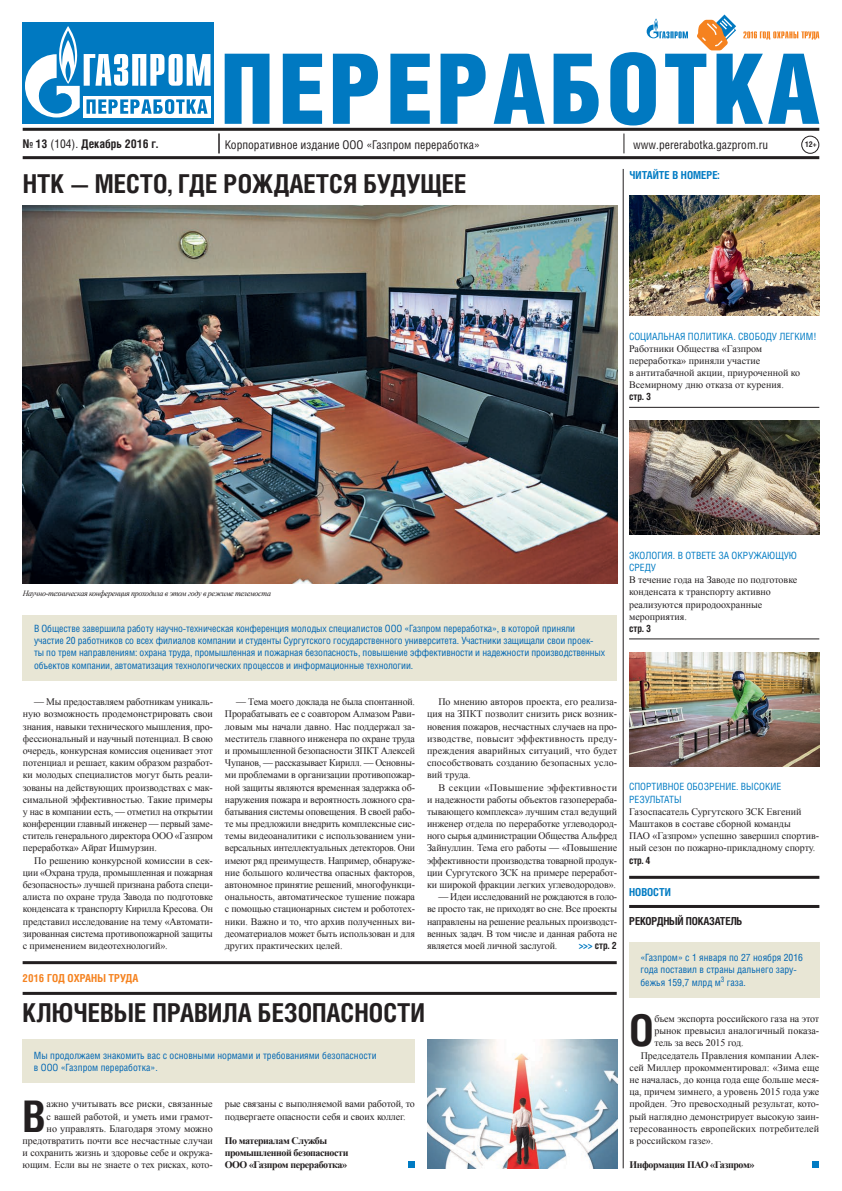
<style>
.page{position:relative;width:842px;height:1191px;background:#fff}
.page>*{position:absolute;margin:0;border:0;box-sizing:border-box;transform-origin:0 0}
.t1{font:700 43.8px "Helios Cond";color:#231f20}
.t2{font:700 26px "Helios Cond C";color:#231f20}
.t3{font:12px "Helios Cond C";color:#231f20}
.t4{font:700 12px "Helios Cond C";color:#231f20}
.t5{font:700 11px "Helios Cond C";color:#007bc3}
.t6{font:700 11px "Helios Cond C";letter-spacing:-.02em;color:#231f20}
.t7{font:700 11px "Helios Cond C";color:#f5821f}
.t8{font:10px/12.2px "Times New Roman";letter-spacing:-.005em;color:#231f20;text-align:justify}
.t9{font:10px/12.2px "Helios Cond C";letter-spacing:-.01em;color:#0066b3}
.t10{font:10px/12.2px "Helios Cond C";color:#007bc3}
.t11{font:700 10px/12.2px "Times New Roman";letter-spacing:-.04em;color:#231f20}
.t12{font:700 10px "Helios Cond C";color:#231f20}
.t13{font:italic 8px "Times New Roman";letter-spacing:-.04em;color:#231f20}
.t14{font:700 7.9px "Helios Cond C";color:#231f20}
.s1{font-weight:400}
.s2{color:#0079c1}
</style>
<div class="page">
<svg style="left:225px;top:52px;width:594px;height:73px;fill:#0079c1"></svg>
<div style="left:22px;top:23px;width:191px;height:101px;background:#0079c1"></div>
<svg style="left:25px;top:26px;width:185px;height:91px"></svg>
<svg style="left:65px;top:61px;width:6px;height:21px"></svg>
<hr style="left:23px;top:156px;width:796px;height:3px;background:#231f20">
<div style="left:801px;top:136px;width:18px;height:18px;border:1px solid #231f20;border-radius:50%"></div>
<hr style="left:23px;top:128px;width:796px;height:3px;background:#231f20">
<svg style="left:219px;top:133px;width:1px;height:20px"></svg>
<svg style="left:624px;top:133px;width:1px;height:20px"></svg>
<svg style="left:647px;top:18px;width:41px;height:20px"></svg>
<svg style="left:743px;top:31px;width:76px;height:9px"></svg>
<svg style="left:697px;top:15px;width:39px;height:35px"></svg>
<hr style="left:623px;top:169px;width:1px;height:999px;background:#231f20">
<div style="left:23px;top:615px;width:594px;height:66px;background:#e8e6d5"></div>
<img style="left:23px;top:205px;width:594px;height:378px">
<hr style="left:629px;top:876px;width:190px;height:3px;background:#231f20">
<hr style="left:629px;top:905px;width:190px;height:3px;background:#231f20">
<hr style="left:629px;top:407px;width:190px;height:1px;background:#231f20">
<hr style="left:629px;top:638px;width:190px;height:1px;background:#231f20">
<img style="left:629px;top:195px;width:190px;height:120px">
<img style="left:629px;top:421px;width:190px;height:113px">
<img style="left:629px;top:652px;width:190px;height:114px">
<div style="left:812px;top:1161px;width:7px;height:7px;background:#007bc3"></div>
<hr style="left:23px;top:961px;width:594px;height:3px;background:#231f20">
<hr style="left:23px;top:992px;width:594px;height:3px;background:#231f20">
<div style="left:23px;top:1039px;width:392px;height:44px;background:#e8e6d5"></div>
<div style="left:629px;top:942px;width:190px;height:55px;background:#e8e6d5"></div>
<div style="left:408px;top:1161px;width:7px;height:7px;background:#007bc3"></div>
<img style="left:427px;top:1039px;width:190px;height:129px">
<p class="t4" style="left:23px;top:136px;width:137px">№ 13 <span class="s1">(104).</span> Декабрь 2016 г.</p>
<p class="t3" style="left:225px;top:137px;width:257px">Корпоративное издание ООО «Газпром переработка»</p>
<p class="t3" style="left:633px;top:137px;width:137px">www.pererabotka.gazprom.ru</p>
<p class="t14" style="left:805px;top:140px;width:13px">12+</p>
<h2 class="t2" style="left:23px;top:168px;width:445px">НТК — МЕСТО, ГДЕ РОЖДАЕТСЯ БУДУЩЕЕ</h2>
<p class="t5" style="left:629px;top:169px;width:92px">ЧИТАЙТЕ В НОМЕРЕ:</p>
<p class="t10" style="left:629px;top:330px;width:189px">СОЦИАЛЬНАЯ ПОЛИТИКА. СВОБОДУ ЛЕГКИМ!</p>
<p class="t8" style="left:629px;top:342px;width:173px;text-align:left">Работники Общества «Газпром переработка» приняли участие<br>в антитабачной акции, приуроченной ко Всемирному дню отказа от курения.</p>
<p class="t12" style="left:629px;top:391px;width:24px">стр. 3</p>
<p class="t13" style="left:23px;top:587px;width:250px">Научно-техническая конференция проходила в этом году в режиме телемоста</p>
<p class="t9" style="left:34px;top:622px;width:573px">В Обществе завершила работу научно-техническая конференция молодых специалистов ООО «Газпром переработка», в которой приняли участие 20 работников со всех филиалов компании и студенты Сургутского государственного университета. Участники защищали свои проек&shy;ты по трем направлениям: охрана труда, промышленная и пожарная безопасность, повышение эффективности и надежности производственных объектов компании, автоматизация технологических процессов и информационные технологии.</p>
<p class="t8" style="left:23px;top:695px;width:192px;text-indent:11px">— Мы предоставляем работникам уникаль&shy;ную возможность продемонстрировать свои знания, навыки технического мышления, про&shy;фессиональный и научный потенциал. В свою очередь, конкурсная комиссия оценивает этот потенциал и решает, каким образом разработ&shy;ки молодых специалистов могут быть реали&shy;зованы на действующих производствах с мак&shy;симальной эффективностью. Такие примеры у нас в компании есть, — отметил на открытии конференции главный инженер — первый заме&shy;ститель генерального директора ООО «Газпром переработка» Айрат Ишмурзин.</p>
<p class="t8" style="left:23px;top:854px;width:192px;text-indent:11px">По решению конкурсной комиссии в сек&shy;ции «Охрана труда, промышленная и пожарная безопасность» лучшей признана работа специ&shy;алиста по охране труда Завода по подготовке конденсата к транспорту Кирилла Кресова. Он представил исследование на тему «Автомати&shy;зированная система противопожарной защиты с применением видеотехнологий».</p>
<p class="t7" style="left:23px;top:971px;width:117px">2016 ГОД ОХРАНЫ ТРУДА</p>
<p class="t8" style="left:225px;top:695px;width:192px;text-indent:11px">— Тема моего доклада не была спонтанной.<br>Прорабатывать ее с соавтором Алмазом Рави&shy;ловым мы начали давно. Нас поддержал за&shy;меститель главного инженера по охране труда и промышленной безопасности ЗПКТ Алексей Чупанов, — рассказывает Кирилл. — Основны&shy;ми проблемами в организации противопожар&shy;ной защиты являются временная задержка об&shy;наружения пожара и вероятность ложного сра&shy;батывания системы оповещения. В своей рабо&shy;те мы предложили внедрить комплексные сис&shy;темы видеоаналитики с использованием уни&shy;версальных интеллектуальных детекторов. Они имеют ряд преимуществ. Например, обнаруже&shy;ние большого количества опасных факторов, автономное принятие решений, многофункци&shy;ональность, автоматическое тушение пожара с помощью стационарных систем и робототех&shy;ники. Важно и то, что архив полученных ви&shy;деоматериалов может быть использован и для других практических целей.</p>
<p class="t8" style="left:427px;top:695px;width:192px;text-indent:11px">По мнению авторов проекта, его реализа&shy;ция на ЗПКТ позволит снизить риск возник&shy;новения пожаров, несчастных случаев на про&shy;изводстве, повысит эффективность преду&shy;преждения аварийных ситуаций, что будет способствовать созданию безопасных усло&shy;вий труда.</p>
<p class="t8" style="left:427px;top:781px;width:192px;text-indent:11px">В секции «Повышение эффективности и надежности работы объектов газоперераба&shy;тывающего комплекса» лучшим стал ведущий инженер отдела по переработке углеводород&shy;ного сырья администрации Общества Альфред Зайнуллин. Тема его работы — «Повышение эффективности производства товарной продук&shy;ции Сургутского ЗСК на примере переработ&shy;ки широкой фракции легких углеводородов».</p>
<p class="t8" style="left:427px;top:890px;width:192px;text-indent:11px">— Идеи исследований не рождаются в голо&shy;ве просто так, не приходят во сне. Все проекты направлены на решение реальных производст&shy;венных задач. В том числе и данная работа не является моей личной заслугой.</p>
<p class="t12" style="left:579px;top:939px;width:40px"><span class="s2">&gt;&gt;&gt;</span> стр. 2</p>
<h2 class="t2" style="left:23px;top:997px;width:404px">КЛЮЧЕВЫЕ ПРАВИЛА БЕЗОПАСНОСТИ</h2>
<p class="t9" style="left:34px;top:1048px;width:344px">Мы продолжаем знакомить вас с основными нормами и требованиями безопасности в ООО «Газпром переработка».</p>
<h1 class="t1" style="left:23px;top:1091px;width:25px">Â</h1>
<p class="t8" style="left:23px;top:1097px;width:192px;text-align:right">ажно учитывать все риски, связанные<br>с вашей работой, и уметь ими грамот-<br>но управлять. Благодаря этому можно предотвратить почти все несчастные случаи и сохранить жизнь и здоровье себе и окружа&shy;ющим. Если вы не знаете о тех рисках, кото-</p>
<p class="t8" style="left:225px;top:1097px;width:192px">рые связаны с выполняемой вами работой, то подвергаете опасности себя и своих коллег.</p>
<p class="t11" style="left:225px;top:1134px;width:125px">По материалам Службы промышленной безопасности<br>ООО «Газпром переработка»</p>
<p class="t10" style="left:629px;top:549px;width:169px">ЭКОЛОГИЯ. В ОТВЕТЕ ЗА ОКРУЖАЮЩУЮ<br>СРЕДУ</p>
<p class="t8" style="left:629px;top:573px;width:170px;text-align:left">В течение года на Заводе по подготовке конденсата к транспорту активно реализуются природоохранные мероприятия.</p>
<p class="t12" style="left:629px;top:622px;width:24px">стр. 3</p>
<p class="t10" style="left:629px;top:780px;width:154px">СПОРТИВНОЕ ОБОЗРЕНИЕ. ВЫСОКИЕ<br>РЕЗУЛЬТАТЫ</p>
<p class="t8" style="left:629px;top:805px;width:191px;text-align:left">Газоспасатель Сургутского ЗСК Евгений Маштаков в составе сборной команды<br>ПАО «Газпром» успешно завершил спортив&shy;ный сезон по пожарно-прикладному спорту.</p>
<p class="t12" style="left:629px;top:854px;width:23px">стр. 4</p>
<p class="t5" style="left:629px;top:886px;width:43px">НОВОСТИ</p>
<p class="t6" style="left:629px;top:914px;width:115px">РЕКОРДНЫЙ ПОКАЗАТЕЛЬ</p>
<p class="t9" style="left:640px;top:951px;width:164px">«Газпром» с 1 января по 27 ноября 2016 года поставил в страны дальнего зару&shy;бежья 159,7 млрд м<sup>3</sup> газа.</p>
<h1 class="t1" style="left:629px;top:1006px;width:26px">Î</h1>
<p class="t8" style="left:654px;top:1012px;width:166px">бъем экспорта российского газа на этот</p>
<p class="t8" style="left:654px;top:1024px;width:166px">рынок превысил аналогичный показа-</p>
<p class="t8" style="left:654px;top:1036px;width:91px">тель за весь 2015 год.</p>
<p class="t8" style="left:641px;top:1049px;width:180px">Председатель Правления компании Алек-</p>
<p class="t8" style="left:629px;top:1061px;width:191px">сей Миллер прокомментировал: «Зима еще</p>
<p class="t8" style="left:629px;top:1073px;width:191px">не началась, до конца года еще больше меся-</p>
<p class="t8" style="left:629px;top:1085px;width:191px">ца, причем зимнего, а уровень 2015 года уже</p>
<p class="t8" style="left:629px;top:1097px;width:191px">пройден. Это превосходный результат, кото-</p>
<p class="t8" style="left:629px;top:1110px;width:191px">рый наглядно демонстрирует высокую заин-</p>
<p class="t8" style="left:629px;top:1122px;width:191px">тересованность европейских потребителей</p>
<p class="t8" style="left:629px;top:1134px;width:85px">в российском газе».</p>
<p class="t11" style="left:629px;top:1158px;width:127px">Информация ПАО «Газпром»</p>
</div>
